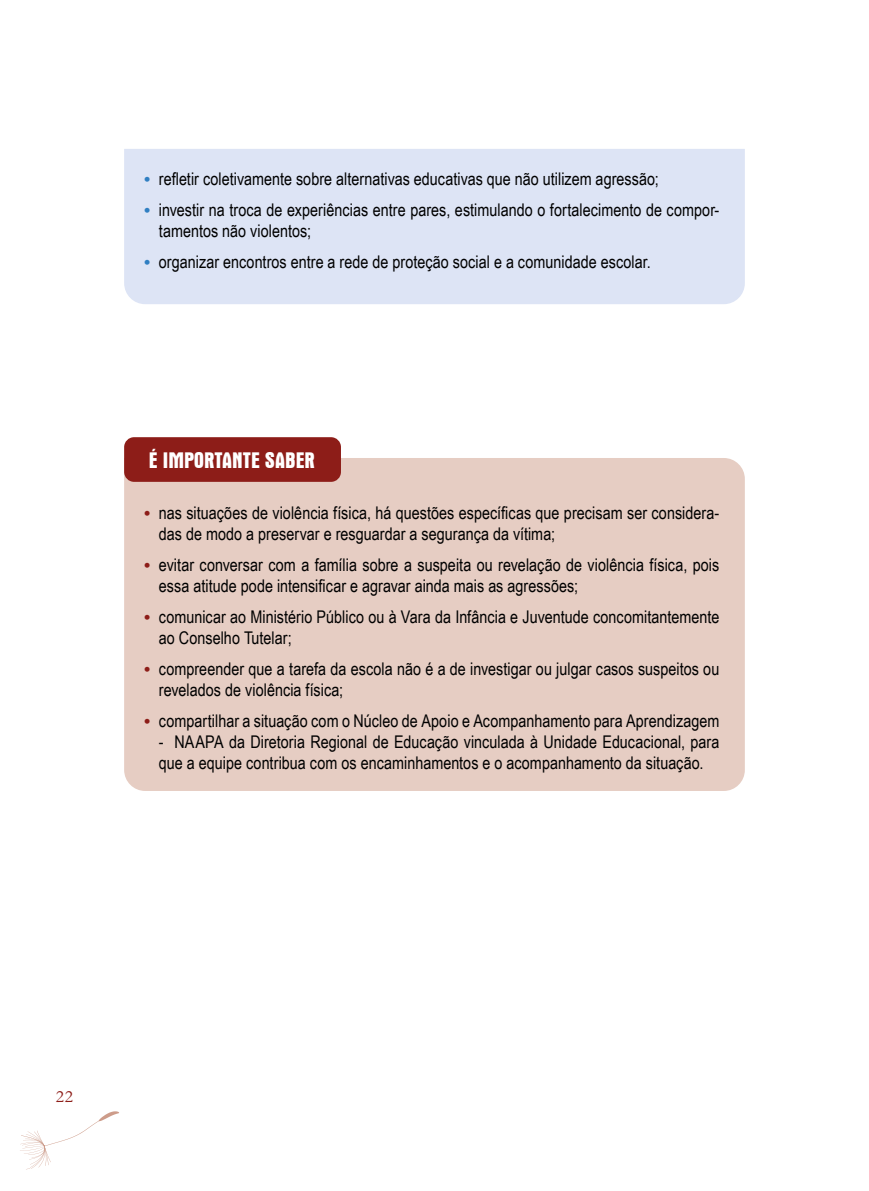
<style>
.page{position:relative;width:869px;height:1191px;background:#fff}
.page>*{position:absolute;margin:0;border:0;box-sizing:border-box;transform-origin:0 0}
.t1{font:700 condensed 22.75px "Aurora BT";color:#fff}
.t2{font:17.5px/21px "Arial Narrow";color:#000}
.t3{font:17.5px "Garamond";color:#8d1d18}
.s1{font-family:"Garamond";font-weight:700;color:#307fc2}
.s2{font-family:"Garamond";font-weight:700;color:#8d1d18}
</style>
<div class="page">
<svg style="left:20px;top:1111px;width:99px;height:58px"></svg>
<div style="left:124px;top:149px;width:620px;height:155px;background:#dde4f5"></div>
<div style="left:124px;top:458px;width:620px;height:333px;background:#e6cdc3"></div>
<div style="left:124px;top:437px;width:217px;height:45px;background:#8d1d18;border-radius:10px"></div>
<p class="t2" style="left:144px;top:168px;width:516px"><span class="s1">•</span> refletir coletivamente sobre alternativas educativas que não utilizem agressão;</p>
<p class="t2" style="left:159px;top:199px;width:561px;text-indent:-15px"><span class="s1">•</span> investir na troca de experiências entre pares, estimulando o fortalecimento de compor&shy;tamentos não violentos;</p>
<p class="t2" style="left:144px;top:251px;width:508px"><span class="s1">•</span> organizar encontros entre a rede de proteção social e a comunidade escolar.</p>
<h1 class="t1" style="left:149px;top:447px;width:167px">É IMPORTANTE SABER</h1>
<p class="t2" style="left:159px;top:502px;width:561px;text-indent:-15px"><span class="s2">•</span> nas situações de violência física, há questões específicas que precisam ser considera&shy;das de modo a preservar e resguardar a segurança da vítima;</p>
<p class="t2" style="left:159px;top:554px;width:561px;text-indent:-15px"><span class="s2">•</span> evitar conversar com a família sobre a suspeita ou revelação de violência física, pois essa atitude pode intensificar e agravar ainda mais as agressões;</p>
<p class="t2" style="left:159px;top:606px;width:561px;text-indent:-15px"><span class="s2">•</span> comunicar ao Ministério Público ou à Vara da Infância e Juventude concomitantemente ao Conselho Tutelar;</p>
<p class="t2" style="left:159px;top:658px;width:561px;text-indent:-15px"><span class="s2">•</span> compreender que a tarefa da escola não é a de investigar ou julgar casos suspeitos ou revelados de violência física;</p>
<p class="t2" style="left:144px;top:710px;width:576px"><span class="s2">•</span> compartilhar a situação com o Núcleo de Apoio e Acompanhamento para Aprendizagem</p>
<p class="t2" style="left:159px;top:731px;width:561px">- NAAPA da Diretoria Regional de Educação vinculada à Unidade Educacional, para que a equipe contribua com os encaminhamentos e o acompanhamento da situação.</p>
<p class="t3" style="left:56px;top:1085px;width:18px">22</p>
</div>
